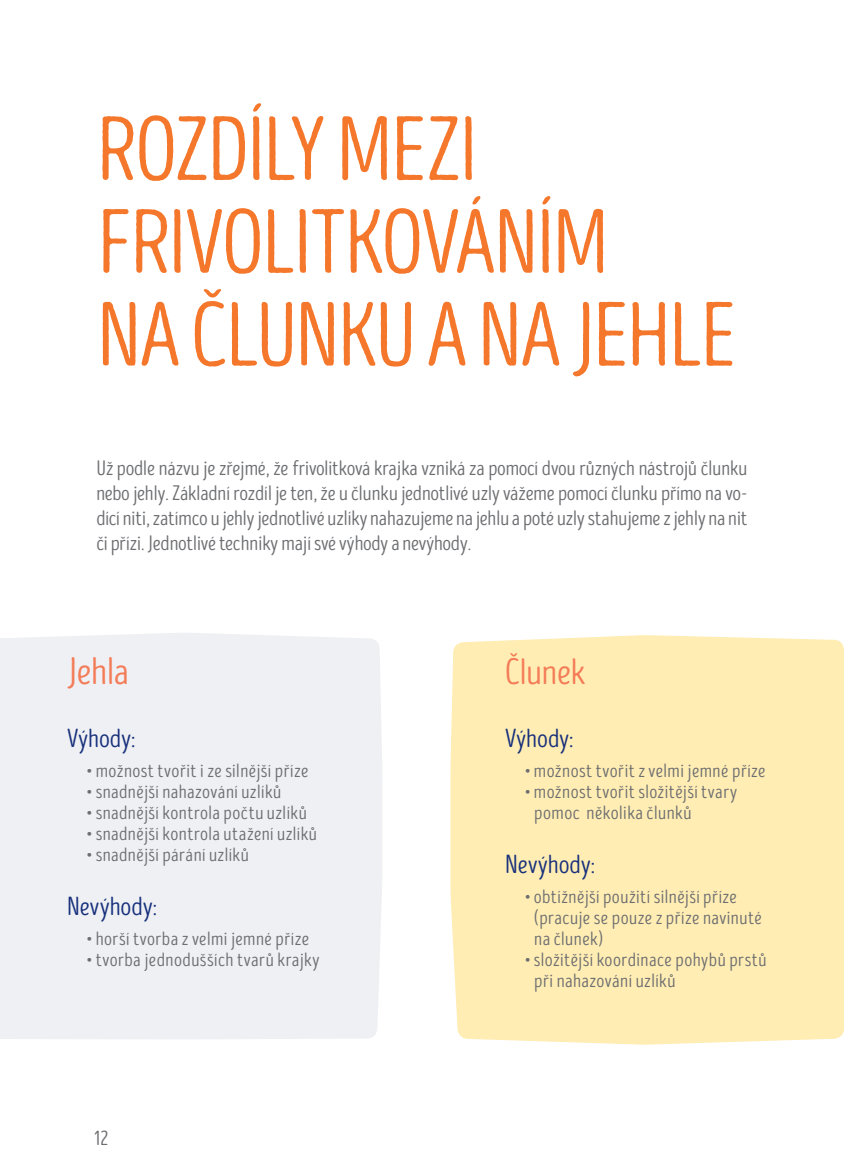
<style>
.page{position:relative;width:844px;height:1166px;background:#fff}
.page>*{position:absolute;margin:0;border:0;box-sizing:border-box;transform-origin:0 0}
.t1{font:91px/92.8px "Intro Head R Base";letter-spacing:-.025em;color:#f4772c}
.t2{font:38.5px "Intro Head R Base";color:#f47c58}
.t3{font:36.75px "Intro Head R Base";color:#f47c58}
.t4{font:26.25px "Intro Head R Base";color:#17307c}
.t5{font:21px/25.2px "Intro Head R Base";color:#6d6e71;text-align:justify}
.t6{font:19.25px/21px "Intro Head R Base";letter-spacing:.02em;color:#6d6e71}
</style>
<div class="page">
<div style="left:450px;top:635px;width:393px;height:410px;background:#ffedb3"></div>
<div style="left:0;top:633px;width:382px;height:406px;background:#eff0f3"></div>
<h1 class="t1" style="left:97px;top:106px;width:641px">Rozd íly mezi frivolitkováním<br>na člunku a na jehle</h1>
<p class="t5" style="left:96px;top:456px;width:652px">Už podle názvu je zřejmé, že frivolitková krajka vzniká za pomocí dvou různých nástrojů člunku nebo jehly. Základní rozdíl je ten, že u člunku jednotlivé uzly vážeme pomocí člunku přímo na vo&shy;dící niti, zatímco u jehly jednotlivé uzlíky nahazujeme na jehlu a poté uzly stahujeme z jehly na nit či přízi. Jednotlivé techniky mají své výhody a nevýhody.</p>
<h2 class="t2" style="left:67px;top:651px;width:63px">Jehla</h2>
<h3 class="t4" style="left:67px;top:724px;width:70px">Výhody:</h3>
<p class="t6" style="left:87px;top:761px;width:223px">• možnost tvořit i ze silnější příze</p>
<p class="t6" style="left:87px;top:782px;width:196px">• snadnější nahazování uzlíků</p>
<p class="t6" style="left:87px;top:803px;width:221px">• snadnější kontrola počtu uzlíků</p>
<p class="t6" style="left:87px;top:824px;width:231px">• snadnější kontrola utažení uzlíků</p>
<p class="t6" style="left:87px;top:845px;width:163px">• snadnější párání uzlíků</p>
<h3 class="t4" style="left:67px;top:892px;width:91px">Nevýhody:</h3>
<p class="t6" style="left:87px;top:929px;width:224px">• horší tvorba z velmi jemné příze</p>
<p class="t6" style="left:87px;top:950px;width:234px">• tvorba jednodušších tvarů krajky</p>
<p class="t5" style="left:94px;top:1126px;width:16px">12</p>
<h3 class="t3" style="left:505px;top:652px;width:82px">Člunek</h3>
<h3 class="t4" style="left:505px;top:724px;width:70px">Výhody:</h3>
<p class="t6" style="left:525px;top:761px;width:242px">• možnost tvořit z velmi jemné příze</p>
<p class="t6" style="left:534px;top:782px;width:204px;text-indent:-9px">• možnost tvořit složitější tvary pomoc několika člunků</p>
<h3 class="t4" style="left:505px;top:850px;width:91px">Nevýhody:</h3>
<p class="t6" style="left:534px;top:887px;width:229px;text-indent:-9px">• obtížnější použití silnější příze (pracuje se pouze z příze navinuté na člunek)</p>
<p class="t6" style="left:534px;top:950px;width:234px;text-indent:-9px">• složitější koordinace pohybů prstů při nahazování uzlíků</p>
</div>
